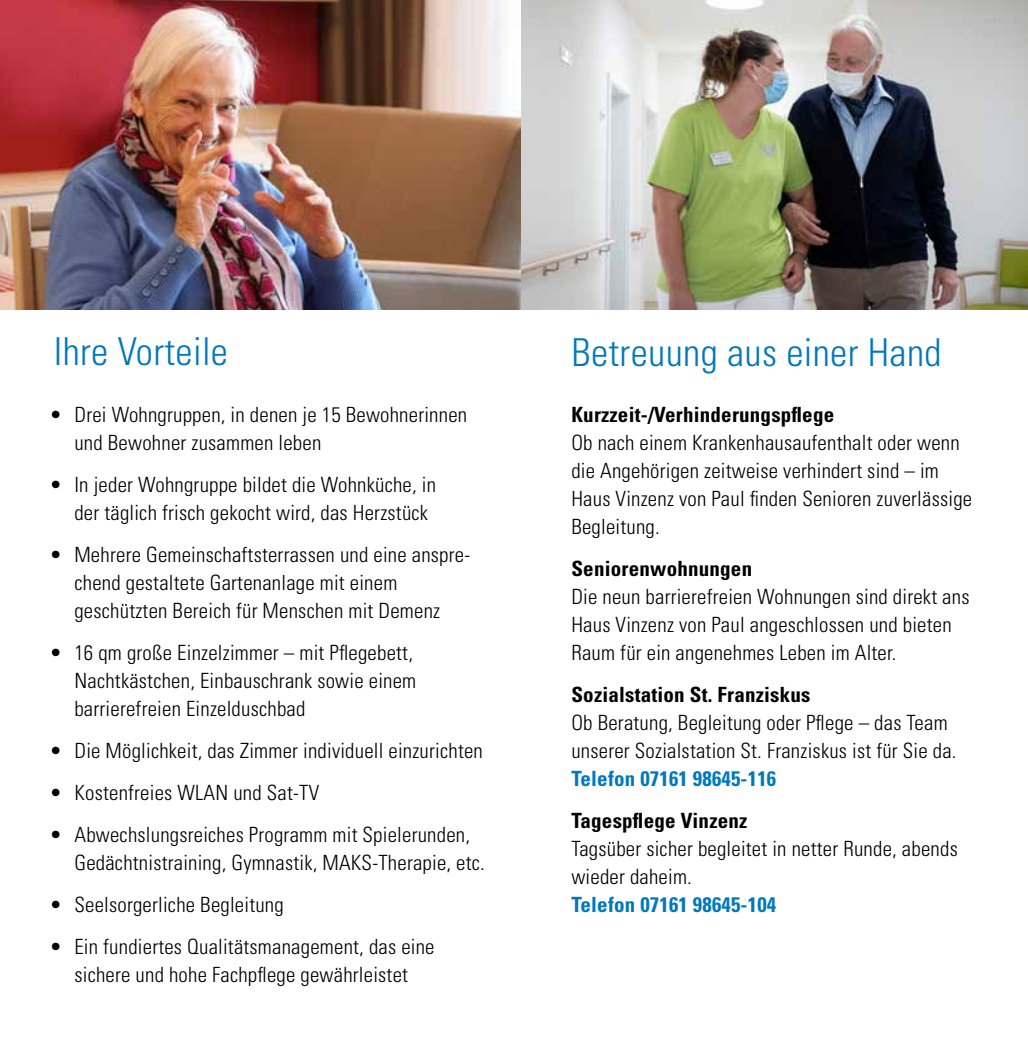
<style>
.page{position:relative;width:1028px;height:1042px;background:#fff}
.page>*{position:absolute;margin:0;border:0;box-sizing:border-box;transform-origin:0 0}
.t1{font:300 condensed 38.5px "Univers LT Std";letter-spacing:.01em;color:#0078bb}
.t2{font:300 condensed 21px/28px "Univers LT Std";letter-spacing:.01em;color:#000}
.t3{font:700 condensed 21px "Univers LT Std";letter-spacing:.01em;color:#000}
.t4{font:700 condensed 21px "Univers LT Std";letter-spacing:.01em;color:#0079bc}
</style>
<div class="page">
<img style="left:0;top:0;width:1027px;height:309px">
<h1 class="t1" style="left:54px;top:329px;width:176px">Ihre Vorteile</h1>
<h1 class="t1" style="left:571px;top:329px;width:372px">Betreuung aus einer Hand</h1>
<p class="t2" style="left:74px;top:401px;width:394px;text-indent:-25px">• Drei Wohngruppen, in denen je 15 Bewohnerinnen und Bewohner zusammen leben</p>
<p class="t2" style="left:74px;top:471px;width:363px;text-indent:-25px">• In jeder Wohngruppe bildet die Wohnküche, in der täglich frisch gekocht wird, das Herzstück</p>
<p class="t2" style="left:74px;top:541px;width:397px;text-indent:-25px">• Mehrere Gemeinschaftsterrassen und eine anspre&shy;chend gestaltete Gartenanlage mit einem geschützten Bereich für Menschen mit Demenz</p>
<p class="t2" style="left:74px;top:638px;width:343px;text-indent:-25px">• 16 qm große Einzelzimmer – mit Pflegebett,<br>Nachtkästchen, Einbauschrank sowie einem barrierefreien Einzelduschbad</p>
<p class="t2" style="left:50px;top:736px;width:435px">• Die Möglichkeit, das Zimmer individuell einzurichten</p>
<p class="t2" style="left:50px;top:778px;width:271px">• Kostenfreies WLAN und Sat-TV</p>
<p class="t2" style="left:74px;top:820px;width:412px;text-indent:-25px">• Abwechslungsreiches Programm mit Spielerunden,<br>Gedächtnistraining, Gymnastik, MAKS-Therapie, etc.</p>
<p class="t2" style="left:50px;top:890px;width:236px">• Seelsorgerliche Begleitung</p>
<p class="t2" style="left:50px;top:932px;width:386px;text-align:center">• Ein fundiertes Qualitätsmanagement, das eine sichere und hohe Fachpflege gewährleistet</p>
<p class="t3" style="left:571px;top:401px;width:264px">Kurzzeit-/Verhinderungspflege</p>
<p class="t2" style="left:571px;top:428px;width:402px">Ob nach einem Krankenhausaufenthalt oder wenn die Angehörigen zeitweise verhindert sind – im Haus Vinzenz von Paul finden Senioren zuverlässige Begleitung.</p>
<p class="t3" style="left:571px;top:555px;width:182px">Seniorenwohnungen</p>
<p class="t2" style="left:571px;top:582px;width:399px">Die neun barrierefreien Wohnungen sind direkt ans<br>Haus Vinzenz von Paul angeschlossen und bieten<br>Raum für ein angenehmes Leben im Alter.</p>
<p class="t3" style="left:571px;top:681px;width:241px">Sozialstation St. Franziskus</p>
<p class="t2" style="left:571px;top:708px;width:387px">Ob Beratung, Begleitung oder Pflege – das Team unserer Sozialstation St. Franziskus ist für Sie da.</p>
<p class="t4" style="left:571px;top:765px;width:206px">Telefon 07161 98645-116</p>
<p class="t3" style="left:571px;top:807px;width:177px">Tagespflege Vinzenz</p>
<p class="t2" style="left:571px;top:834px;width:388px">Tagsüber sicher begleitet in netter Runde, abends wieder daheim.</p>
<p class="t4" style="left:571px;top:891px;width:206px">Telefon 07161 98645-104</p>
</div>
